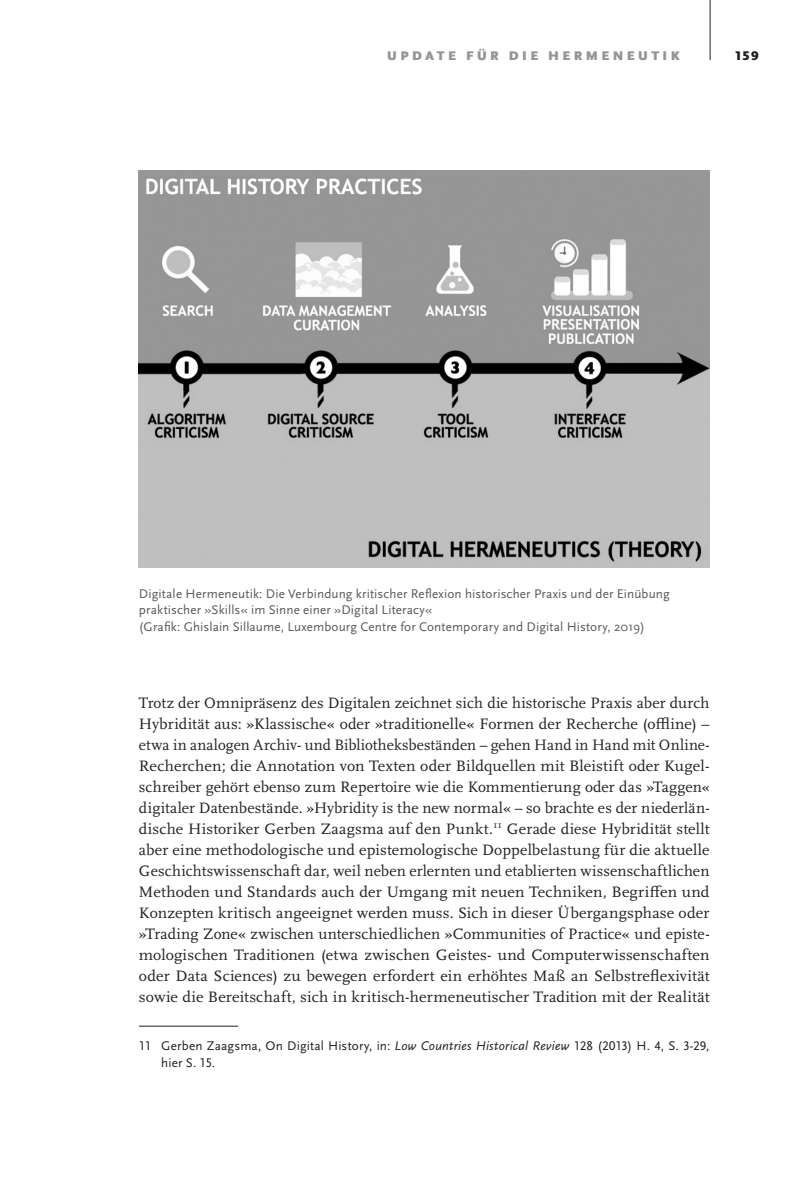
<style>
.page{position:relative;width:799px;height:1181px;background:#fff}
.page>*{position:absolute;margin:0;border:0;box-sizing:border-box;transform-origin:0 0}
._6__1__Fließtext_ohn{font:15.75px/21px "Scala Pro";letter-spacing:.01em;color:#231f20;text-align:justify}
._7__Bildunterschrift{font:13.12px/16.6px "Scala Sans Pro";letter-spacing:.01em;color:#57585a}
._10__Fußnotentext{font:13.12px/16.6px "Scala Sans Pro";letter-spacing:.01em;color:#231f20}
._8_2__Kopfzeile_rech{font:900 13.12px "Scala Sans Pro";letter-spacing:.26em;color:#939598}
._8_3__Paginierung{font:900 13.12px "Scala Sans Pro";color:#231f20}
.s1{font-style:italic}
</style>
<div class="page">
<hr style="left:709px;top:0;width:1px;height:60px;background:#231f20">
<hr style="left:139px;top:1026px;width:99px;height:1px;background:#231f20">
<img style="left:139px;top:171px;width:570px;height:397px">
<p class="_8_2__Kopfzeile_rech" style="left:387px;top:48px;width:294px">UPDATE FÜR DIE HERMENEUTIK</p>
<p class="_8_3__Paginierung" style="left:735px;top:48px;width:25px">159</p>
<p class="_7__Bildunterschrift" style="left:139px;top:585px;width:532px">Digitale Hermeneutik: Die Verbindung kritischer Reflexion historischer Praxis und der Einübung praktischer »Skills« im Sinne einer »Digital Literacy«</p>
<p class="_7__Bildunterschrift" style="left:139px;top:618px;width:507px">(Grafik: Ghislain Sillaume, Luxembourg Centre for Contemporary and Digital History, 2019)</p>
<p class="_6__1__Fließtext_ohn" style="left:139px;top:692px;width:572px">Trotz der Omnipräsenz des Digitalen zeichnet sich die historische Praxis aber durch Hybridität aus: »Klassische« oder »traditionelle« Formen der Recherche (offline) – etwa in analogen Archiv- und Bibliotheksbeständen – gehen Hand in Hand mit Online-Recherchen; die Annotation von Texten oder Bildquellen mit Bleistift oder Kugel&shy;schreiber gehört ebenso zum Repertoire wie die Kommentierung oder das »Taggen« digitaler Datenbestände. »Hybridity is the new normal« – so brachte es der niederlän&shy;dische Historiker Gerben Zaagsma auf den Punkt.<sup>11</sup> Gerade diese Hybridität stellt aber eine methodologische und epistemologische Doppelbelastung für die aktuelle Geschichtswissenschaft dar, weil neben erlernten und etablierten wissenschaftlichen Methoden und Standards auch der Umgang mit neuen Techniken, Begriffen und Konzepten kritisch angeeignet werden muss. Sich in dieser Übergangsphase oder »Trading Zone« zwischen unterschiedlichen »Communities of Practice« und episte&shy;mologischen Traditionen (etwa zwischen Geistes- und Computerwissenschaften oder Data Sciences) zu bewegen erfordert ein erhöhtes Maß an Selbstreflexivität sowie die Bereitschaft, sich in kritisch-hermeneutischer Tradition mit der Realität</p>
<p class="_10__Fußnotentext" style="left:161px;top:1037px;width:550px;text-indent:-22px">11 Gerben Zaagsma, On Digital History, in: <span class="s1">Low Countries Historical Review</span> 128 (2013) H. 4, S. 3-29, hier S. 15.</p>
</div>
